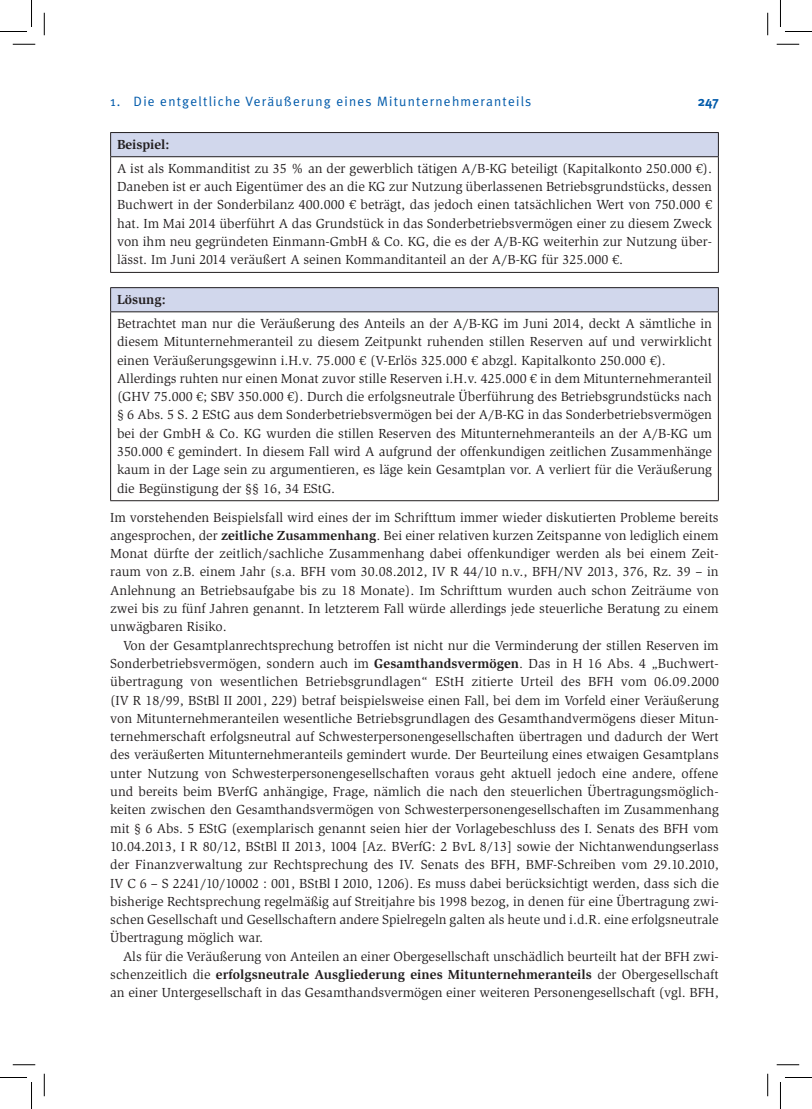
<style>
.page{position:relative;width:812px;height:1109px;background:#fff}
.page>*{position:absolute;margin:0;border:0;box-sizing:border-box;transform-origin:0 0}
.Slimbach_Grundtext{font:13.5px/18.3px "Slimbach Std";color:#231f20;text-align:justify}
.t1{font:13.5px "Meta Plus Normal";letter-spacing:.09em;color:#015aaa}
.Slimbach_Grundtext-2{font:700 13.5px "Slimbach Std";color:#231f20}
.t2{font:700 13.5px "Meta Plus";color:#015aaa}
.s1{font-weight:700}
</style>
<div class="page">
<div style="left:111px;top:133px;width:607px;height:24px;background:#d1d7ec"></div>
<hr style="left:110px;top:157px;width:1px;height:115px;background:#231f20">
<hr style="left:717px;top:157px;width:1px;height:115px;background:#231f20">
<hr style="left:110px;top:272px;width:608px;height:1px;background:#231f20">
<hr style="left:110px;top:132px;width:608px;height:1px;background:#231f20">
<svg style="left:110px;top:133px;width:1px;height:23px"></svg>
<svg style="left:717px;top:133px;width:1px;height:23px"></svg>
<hr style="left:110px;top:156px;width:608px;height:1px;background:#231f20">
<div style="left:111px;top:288px;width:607px;height:24px;background:#d1d7ec"></div>
<hr style="left:110px;top:312px;width:1px;height:188px;background:#231f20">
<hr style="left:717px;top:312px;width:1px;height:188px;background:#231f20">
<hr style="left:110px;top:500px;width:608px;height:1px;background:#231f20">
<hr style="left:110px;top:287px;width:608px;height:1px;background:#231f20">
<svg style="left:110px;top:288px;width:1px;height:23px"></svg>
<svg style="left:717px;top:288px;width:1px;height:23px"></svg>
<hr style="left:110px;top:311px;width:608px;height:1px;background:#231f20">
<svg style="left:13px;top:44px;width:22px;height:1px"></svg>
<svg style="left:776px;top:44px;width:23px;height:1px"></svg>
<svg style="left:13px;top:1064px;width:22px;height:1px"></svg>
<svg style="left:776px;top:1064px;width:23px;height:1px"></svg>
<svg style="left:44px;top:13px;width:1px;height:22px"></svg>
<svg style="left:44px;top:1074px;width:1px;height:22px"></svg>
<svg style="left:767px;top:13px;width:1px;height:22px"></svg>
<svg style="left:767px;top:1074px;width:1px;height:22px"></svg>
<svg style="left:0;top:0;width:32px;height:32px"></svg>
<svg style="left:0;top:1077px;width:32px;height:32px"></svg>
<svg style="left:780px;top:0;width:31px;height:32px"></svg>
<svg style="left:780px;top:1077px;width:31px;height:32px"></svg>
<p class="t1" style="left:110px;top:93px;width:422px">1. Die entgeltliche Veräußerung eines Mitunternehmeranteils</p>
<p class="t2" style="left:697px;top:93px;width:22px">247</p>
<p class="Slimbach_Grundtext-2" style="left:117px;top:136px;width:54px">Beispiel:</p>
<p class="Slimbach_Grundtext" style="left:117px;top:159px;width:596px">A ist als Kommanditist zu 35 % an der gewerblich tätigen A/B-KG beteiligt (Kapitalkonto 250.000 €).<br>Daneben ist er auch Eigentümer des an die KG zur Nutzung überlassenen Betriebsgrundstücks, dessen Buchwert in der Sonderbilanz 400.000 € beträgt, das jedoch einen tatsächlichen Wert von 750.000 € hat. Im Mai 2014 überführt A das Grundstück in das Sonderbetriebsvermögen einer zu diesem Zweck von ihm neu gegründeten Einmann-GmbH &amp; Co. KG, die es der A/B-KG weiterhin zur Nutzung über&shy;lässt. Im Juni 2014 veräußert A seinen Kommanditanteil an der A/B-KG für 325.000 €.</p>
<p class="Slimbach_Grundtext-2" style="left:117px;top:291px;width:50px">Lösung:</p>
<p class="Slimbach_Grundtext" style="left:117px;top:314px;width:596px">Betrachtet man nur die Veräußerung des Anteils an der A/B-KG im Juni 2014, deckt A sämtliche in diesem Mitunternehmeranteil zu diesem Zeitpunkt ruhenden stillen Reserven auf und verwirklicht einen Veräußerungsgewinn i.H.v. 75.000 € (V-Erlös 325.000 € abzgl. Kapitalkonto 250.000 €).</p>
<p class="Slimbach_Grundtext" style="left:117px;top:369px;width:596px">Allerdings ruhten nur einen Monat zuvor stille Reserven i.H.v. 425.000 € in dem Mitunternehmeranteil (GHV 75.000 €; SBV 350.000 €). Durch die erfolgsneutrale Überführung des Betriebsgrundstücks nach § 6 Abs. 5 S. 2 EStG aus dem Sonderbetriebsvermögen bei der A/B-KG in das Sonderbetriebsvermögen bei der GmbH &amp; Co. KG wurden die stillen Reserven des Mitunternehmeranteils an der A/B-KG um 350.000 € gemindert. In diesem Fall wird A aufgrund der offenkundigen zeitlichen Zusammenhänge kaum in der Lage sein zu argumentieren, es läge kein Gesamtplan vor. A verliert für die Veräußerung die Begünstigung der §§ 16, 34 EStG.</p>
<p class="Slimbach_Grundtext" style="left:110px;top:508px;width:610px">Im vorstehenden Beispielsfall wird eines der im Schrifttum immer wieder diskutierten Probleme bereits angesprochen, der <span class="s1">zeitliche Zusammenhang</span>. Bei einer relativen kurzen Zeitspanne von lediglich einem Monat dürfte der zeitlich/sachliche Zusammenhang dabei offenkundiger werden als bei einem Zeit&shy;raum von z.B. einem Jahr (s.a. BFH vom 30.08.2012, IV R 44/10 n.v., BFH/NV 2013, 376, Rz. 39 – in Anlehnung an Betriebsaufgabe bis zu 18 Monate). Im Schrifttum wurden auch schon Zeiträume von zwei bis zu fünf Jahren genannt. In letzterem Fall würde allerdings jede steuerliche Beratung zu einem unwägbaren Risiko.</p>
<p class="Slimbach_Grundtext" style="left:110px;top:636px;width:610px;text-align:left;text-indent:13px">Von der Gesamtplanrechtsprechung betroffen ist nicht nur die Verminderung der stillen Reserven im Sonderbetriebsvermögen, sondern auch im <span class="s1">Gesamthandsvermögen</span>. Das in H 16 Abs. 4 „Buchwert&shy;übertragung von wesentlichen Betriebsgrundlagen“ EStH zitierte Urteil des BFH vom 06.09.2000 (IV R 18/99, BStBl II 2001, 229) betraf beispielsweise einen Fall, bei dem im Vorfeld einer Veräußerung von Mitunternehmeranteilen wesentliche Betriebsgrundlagen des Gesamthandvermögens dieser Mitun&shy;ternehmerschaft erfolgsneutral auf Schwesterpersonengesellschaften übertragen und dadurch der Wert des veräußerten Mitunternehmeranteils gemindert wurde. Der Beurteilung eines etwaigen Gesamtplans unter Nutzung von Schwesterpersonengesellschaften voraus geht aktuell jedoch eine andere, offene und bereits beim BVerfG anhängige, Frage, nämlich die nach den steuerlichen Übertragungsmöglich&shy;keiten zwischen den Gesamthandsvermögen von Schwesterpersonengesellschaften im Zusammenhang mit § 6 Abs. 5 EStG (exemplarisch genannt seien hier der Vorlagebeschluss des I. Senats des BFH vom 10.04.2013, I R 80/12, BStBl II 2013, 1004 [Az. BVerfG: 2 BvL 8/13] sowie der Nichtanwendungserlass der Finanzverwaltung zur Rechtsprechung des IV. Senats des BFH, BMF-Schreiben vom 29.10.2010, IV C 6 – S 2241/10/10002 : 001, BStBl I 2010, 1206). Es muss dabei berücksichtigt werden, dass sich die bisherige Rechtsprechung regelmäßig auf Streitjahre bis 1998 bezog, in denen für eine Übertragung zwi&shy;schen Gesellschaft und Gesellschaftern andere Spielregeln galten als heute und i.d.R. eine erfolgsneutrale Übertragung möglich war.</p>
<p class="Slimbach_Grundtext" style="left:110px;top:947px;width:610px;text-indent:13px">Als für die Veräußerung von Anteilen an einer Obergesellschaft unschädlich beurteilt hat der BFH zwi&shy;schenzeitlich die <span class="s1">erfolgsneutrale Ausgliederung eines Mitunternehmeranteils</span> der Obergesellschaft an einer Untergesellschaft in das Gesamthandsvermögen einer weiteren Personengesellschaft (vgl. BFH,</p>
</div>
